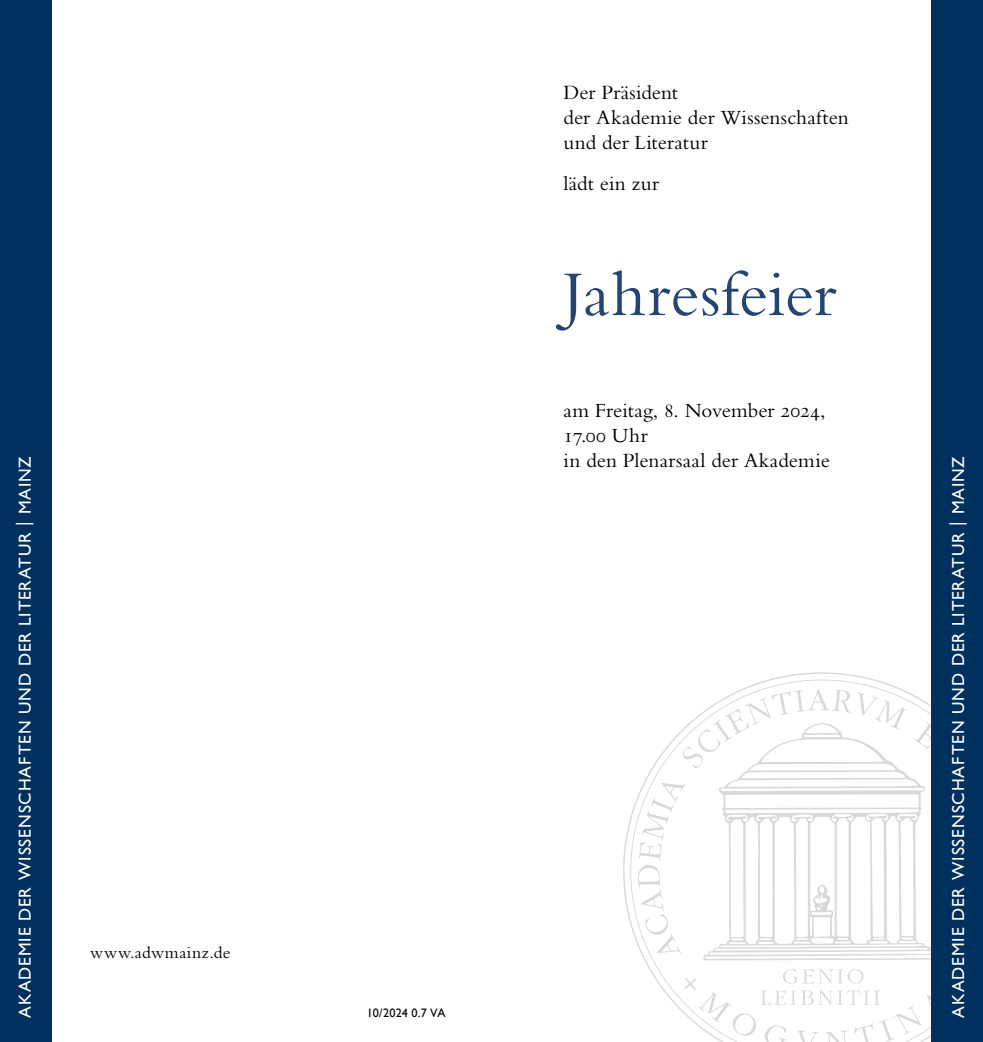
<style>
.page{position:relative;width:983px;height:1042px;background:#fff}
.page>*{position:absolute;margin:0;border:0;box-sizing:border-box;transform-origin:0 0}
.Headline{font:66.5px "Bembo Std";color:#254470}
.t1{font:21px/25.4px "Bembo Std";letter-spacing:.005em;color:#000}
.t2{font:17.5px "Gill Sans Std";letter-spacing:.05em;color:#fff}
.Body_Abstand_nach{font:17.5px "Bembo Std";color:#000}
.Identifizierung{font:12.25px "Gill Sans";letter-spacing:-.01em;color:#000}
</style>
<div class="page">
<svg style="left:630px;top:679px;width:300px;height:363px"></svg>
<div style="left:930px;top:0;width:52px;height:1042px;background:#00305d"></div>
<div style="left:0;top:0;width:52px;height:1042px;background:#00305d"></div>
<p class="t2" style="left:15px;top:1017px;width:563px;rotate:-90deg">AKADEMIE DER WISSENSCHAFTEN UND DER LITERATUR | MAINZ</p>
<p class="Body_Abstand_nach" style="left:90px;top:942px;width:142px">www.adwmainz.de</p>
<p class="Identifizierung" style="left:367px;top:1006px;width:80px">10/2024 0.7 VA</p>
<p class="t1" style="left:563px;top:79px;width:287px">Der Präsident<br>der Akademie der Wissenschaften und der Literatur</p>
<p class="t1" style="left:563px;top:170px;width:97px">lädt ein zur</p>
<p class="Headline" style="left:563px;top:255px;width:275px">Jahresfeier</p>
<p class="t1" style="left:563px;top:397px;width:263px">am Freitag, 8. November 2024,</p>
<p class="t1" style="left:563px;top:422px;width:268px;line-height:24.8px">17.00 Uhr<br>in den Plenarsaal der Akademie</p>
<p class="t2" style="left:947px;top:1017px;width:563px;rotate:-90deg">AKADEMIE DER WISSENSCHAFTEN UND DER LITERATUR | MAINZ</p>
</div>
